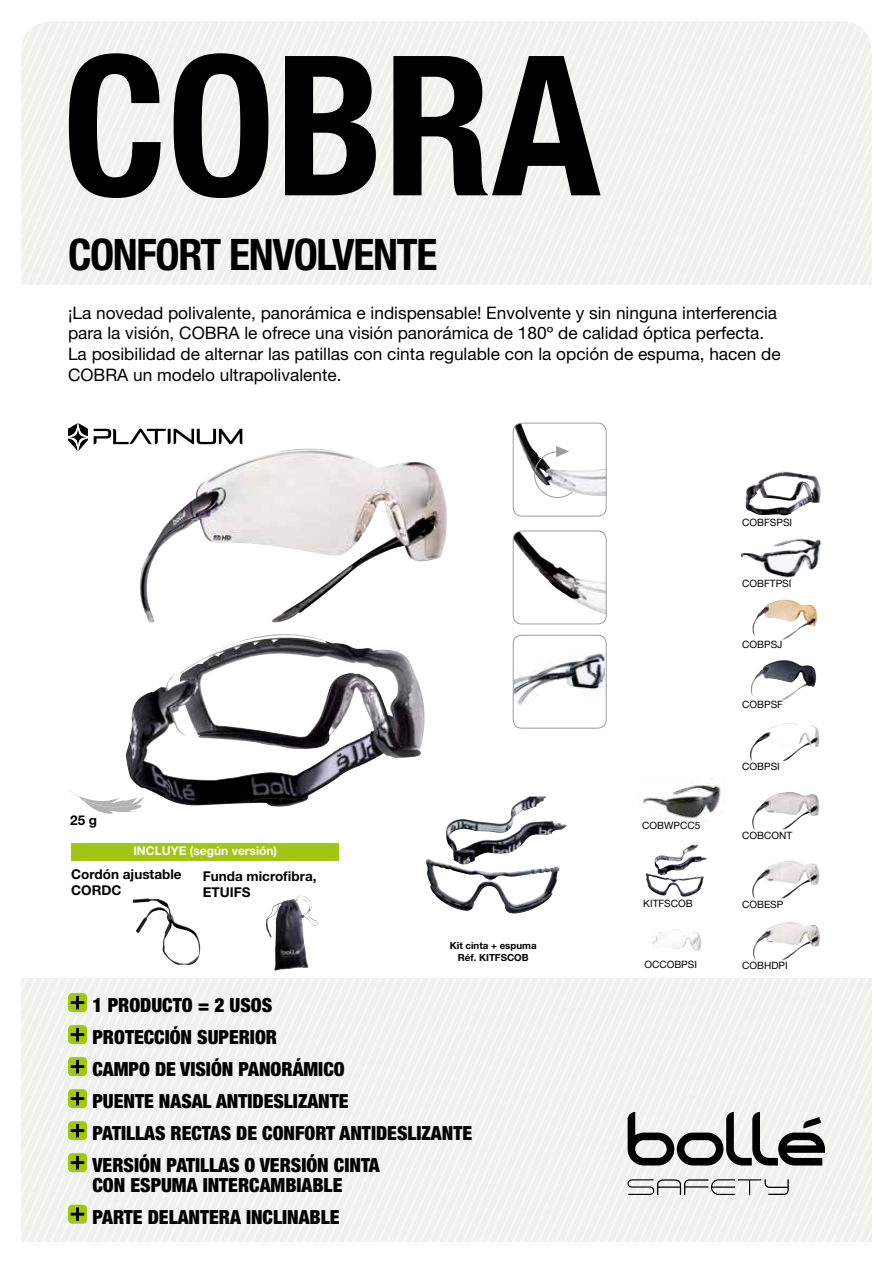
<style>
.page{position:relative;width:893px;height:1263px;background:#fff}
.page>*{position:absolute;margin:0;border:0;box-sizing:border-box;transform-origin:0 0}
.t1{font:700 condensed 195px "Helvetica Neue LT Std";color:#000}
.t2{font:700 condensed 43.5px "Helvetica Neue LT Std";letter-spacing:-.03em;color:#000}
.t3{font:900 condensed 19.5px/32px "Helvetica Neue LT Std";color:#000}
.t4{font:17.25px/20.7px "Helvetica Neue LT Std";color:#000}
.t5{font:700 13.5px/16.2px "Helvetica Neue LT Std";color:#000}
.t6{font:700 12px "Helvetica Neue LT Std";color:#fff}
.t7{font:10.05px "Helvetica Neue LT Std";color:#000}
.t8{font:700 9.75px/11.7px "Helvetica Neue LT Std";color:#000;text-align:center}
</style>
<div class="page">
<svg style="left:68px;top:789px;width:73px;height:25px"></svg>
<svg style="left:628px;top:1112px;width:197px;height:53px"></svg>
<svg style="left:627px;top:1179px;width:162px;height:16px"></svg>
<img style="left:140px;top:448px;width:307px;height:175px">
<img style="left:446px;top:796px;width:121px;height:70px">
<img style="left:126px;top:634px;width:299px;height:173px">
<img style="left:513px;top:531px;width:93px;height:83px">
<div style="left:513px;top:531px;width:93px;height:93px;border:1px solid #9d9d9c;border-radius:9px"></div>
<img style="left:514px;top:423px;width:92px;height:73px">
<div style="left:513px;top:423px;width:93px;height:93px;border:1px solid #9d9d9c;border-radius:9px"></div>
<svg style="left:534px;top:446px;width:39px;height:52px"></svg>
<img style="left:513px;top:636px;width:93px;height:69px">
<div style="left:513px;top:635px;width:93px;height:93px;border:1px solid #9d9d9c;border-radius:9px"></div>
<img style="left:741px;top:538px;width:80px;height:40px">
<img style="left:752px;top:599px;width:65px;height:41px">
<img style="left:751px;top:660px;width:65px;height:40px">
<img style="left:750px;top:723px;width:70px;height:38px">
<img style="left:752px;top:792px;width:68px;height:38px">
<img style="left:752px;top:860px;width:68px;height:39px">
<img style="left:753px;top:922px;width:67px;height:38px">
<img style="left:654px;top:845px;width:53px;height:31px">
<img style="left:652px;top:929px;width:49px;height:22px">
<img style="left:132px;top:898px;width:69px;height:67px">
<div style="left:71px;top:842px;width:268px;height:18px;background:#a2c617"></div>
<img style="left:266px;top:897px;width:43px;height:74px">
<svg style="left:94px;top:429px;width:148px;height:16px"></svg>
<svg style="left:68px;top:423px;width:20px;height:28px"></svg>
<svg style="left:70px;top:429px;width:16px;height:17px"></svg>
<img style="left:746px;top:471px;width:75px;height:44px">
<img style="left:638px;top:778px;width:83px;height:41px">
<div style="left:68px;top:993px;width:19px;height:19px;background:#a2c617;border-radius:4px"></div>
<svg style="left:71px;top:996px;width:13px;height:13px"></svg>
<div style="left:68px;top:1025px;width:19px;height:19px;background:#a2c617;border-radius:4px"></div>
<svg style="left:71px;top:1028px;width:13px;height:13px"></svg>
<div style="left:68px;top:1057px;width:19px;height:19px;background:#a2c617;border-radius:4px"></div>
<svg style="left:71px;top:1060px;width:13px;height:13px"></svg>
<div style="left:68px;top:1089px;width:19px;height:19px;background:#a2c617;border-radius:4px"></div>
<svg style="left:71px;top:1092px;width:13px;height:13px"></svg>
<div style="left:68px;top:1121px;width:19px;height:19px;background:#a2c617;border-radius:4px"></div>
<svg style="left:71px;top:1124px;width:13px;height:13px"></svg>
<div style="left:68px;top:1153px;width:19px;height:19px;background:#a2c617;border-radius:4px"></div>
<svg style="left:71px;top:1156px;width:13px;height:13px"></svg>
<div style="left:68px;top:1205px;width:19px;height:19px;background:#a2c617;border-radius:4px"></div>
<svg style="left:71px;top:1207px;width:13px;height:14px"></svg>
<h1 class="t1" style="left:62px;top:8px;width:540px">COBRA</h1>
<h2 class="t2" style="left:68px;top:228px;width:371px">CONFORT ENVOLVENTE</h2>
<p class="t4" style="left:68px;top:302px;width:714px">¡La novedad polivalente, panorámica e indispensable! Envolvente y sin ninguna interferencia para la visión, COBRA le ofrece una visión panorámica de 180º de calidad óptica perfecta.<br>La posibilidad de alternar las patillas con cinta regulable con la opción de espuma, hacen de COBRA un modelo ultrapolivalente.</p>
<p class="t7" style="left:742px;top:517px;width:52px">COBFSPSI</p>
<p class="t7" style="left:742px;top:577px;width:51px">COBFTPSI</p>
<p class="t7" style="left:742px;top:639px;width:42px">COBPSJ</p>
<p class="t7" style="left:742px;top:698px;width:42px">COBPSF</p>
<p class="t5" style="left:70px;top:812px;width:29px">25 g</p>
<p class="t6" style="left:133px;top:843px;width:145px">INCLUYE (según versión)</p>
<p class="t5" style="left:71px;top:866px;width:112px">Cordón ajustable<br>CORDC</p>
<p class="t5" style="left:203px;top:868px;width:115px">Funda microfibra,<br>ETUIFS</p>
<p class="t8" style="left:450px;top:939px;width:88px">Kit cinta + espuma<br>Réf. KITFSCOB</p>
<p class="t3" style="left:93px;top:989px;width:381px">1 PRODUCTO = 2 USOS<br>PROTECCIÓN SUPERIOR<br>CAMPO DE VISIÓN PANORÁMICO<br>PUENTE NASAL ANTIDESLIZANTE<br>PATILLAS RECTAS DE CONFORT ANTIDESLIZANTE<br>VERSIÓN PATILLAS O VERSIÓN CINTA</p>
<p class="t3" style="left:93px;top:1168px;width:251px">CON ESPUMA INTERCAMBIABLE<br>PARTE DELANTERA INCLINABLE</p>
<p class="t7" style="left:642px;top:820px;width:60px">COBWPCC5</p>
<p class="t7" style="left:643px;top:897px;width:51px">KITFSCOB</p>
<p class="t7" style="left:644px;top:958px;width:54px">OCCOBPSI</p>
<p class="t7" style="left:742px;top:760px;width:39px">COBPSI</p>
<p class="t7" style="left:742px;top:829px;width:52px">COBCONT</p>
<p class="t7" style="left:742px;top:898px;width:43px">COBESP</p>
<p class="t7" style="left:742px;top:960px;width:47px">COBHDPI</p>
</div>
